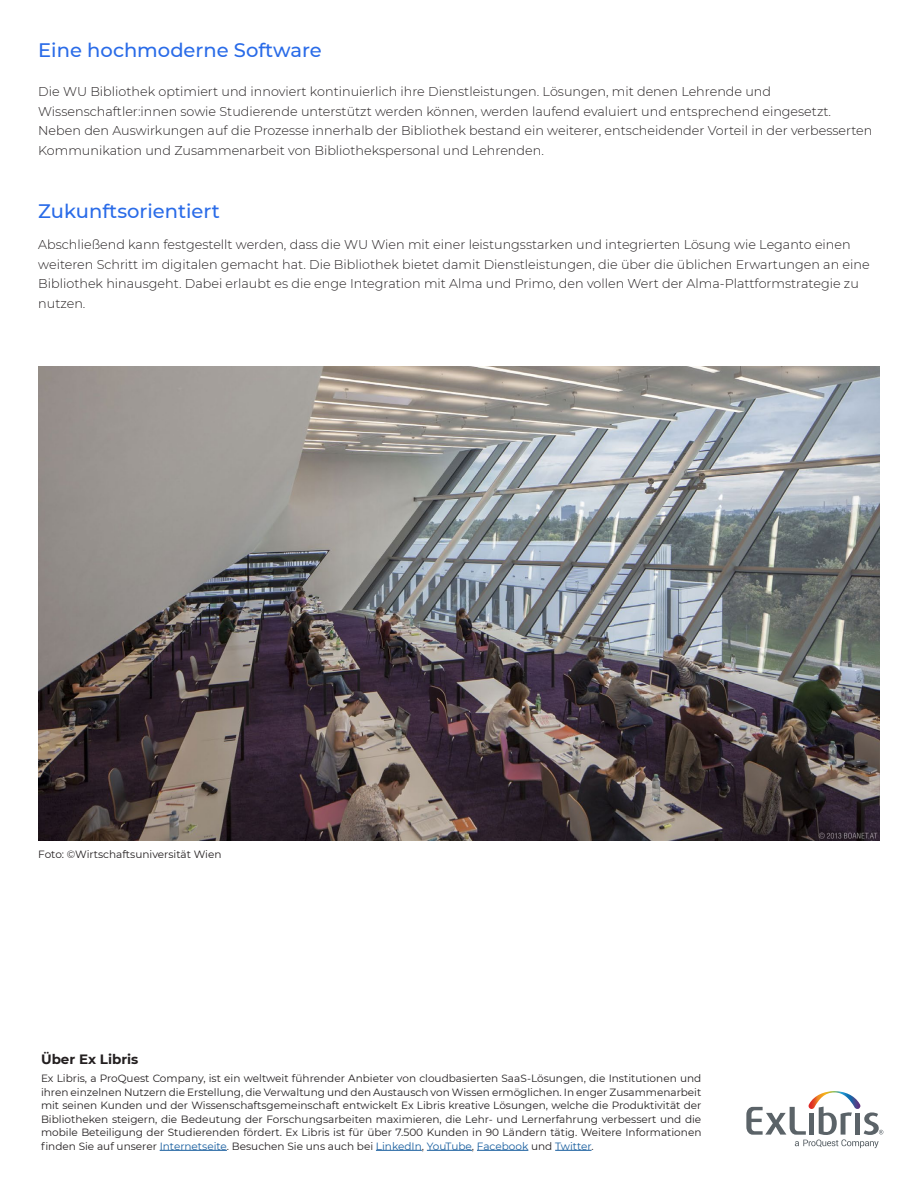
<style>
.page{position:relative;width:918px;height:1188px;background:#fff}
.page>*{position:absolute;margin:0;border:0;box-sizing:border-box;transform-origin:0 0}
.t1{font:500 19.5px "Montserrat";color:#296be8}
.t2{font:700 13.5px "Montserrat";color:#231f20}
.t3{font:300 12.75px/19.5px "Montserrat";color:#231f20}
.t4{font:10.5px/13.5px "Montserrat";color:#231f20;text-align:justify}
.s1{color:#175d9e}
</style>
<div class="page">
<hr style="left:160px;top:1150px;width:67px;height:1px;background:#175d9e">
<hr style="left:376px;top:1150px;width:46px;height:1px;background:#175d9e">
<hr style="left:427px;top:1150px;width:45px;height:1px;background:#175d9e">
<hr style="left:477px;top:1150px;width:51px;height:1px;background:#175d9e">
<hr style="left:555px;top:1150px;width:37px;height:1px;background:#175d9e">
<svg style="left:746px;top:1091px;width:137px;height:57px"></svg>
<img style="left:38px;top:366px;width:842px;height:475px">
<p class="t1" style="left:38px;top:37px;width:285px">Eine hochmoderne Software</p>
<p class="t3" style="left:38px;top:81px;width:836px">Die WU Bibliothek optimiert und innoviert kontinuierlich ihre Dienstleistungen. Lösungen, mit denen Lehrende und Wissenschaftler:innen sowie Studierende unterstützt werden können, werden laufend evaluiert und entsprechend eingesetzt.<br>Neben den Auswirkungen auf die Prozesse innerhalb der Bibliothek bestand ein weiterer, entscheidender Vorteil in der verbesserten Kommunikation und Zusammenarbeit von Bibliothekspersonal und Lehrenden.</p>
<p class="t1" style="left:38px;top:197px;width:183px">Zukunftsorientiert</p>
<p class="t3" style="left:38px;top:234px;width:833px">Abschließend kann festgestellt werden, dass die WU Wien mit einer leistungsstarken und integrierten Lösung wie Leganto einen weiteren Schritt im digitalen gemacht hat. Die Bibliothek bietet damit Dienstleistungen, die über die üblichen Erwartungen an eine Bibliothek hinausgeht. Dabei erlaubt es die enge Integration mit Alma und Primo, den vollen Wert der Alma-Plattformstrategie zu nutzen.</p>
<p class="t4" style="left:38px;top:847px;width:185px">Foto: ©Wirtschaftsuniversität Wien</p>
<p class="t2" style="left:41px;top:1050px;width:99px">Über Ex Libris</p>
<p class="t4" style="left:41px;top:1071px;width:662px">Ex Libris, a ProQuest Company, ist ein weltweit führender Anbieter von cloudbasierten SaaS-Lösungen, die Institutionen und ihren einzelnen Nutzern die Erstellung, die Verwaltung und den Austausch von Wissen ermöglichen. In enger Zusammenarbeit mit seinen Kunden und der Wissenschaftsgemeinschaft entwickelt Ex Libris kreative Lösungen, welche die Produktivität der Bibliotheken steigern, die Bedeutung der Forschungsarbeiten maximieren, die Lehr- und Lernerfahrung verbessert und die mobile Beteiligung der Studierenden fördert. Ex Libris ist für über 7.500 Kunden in 90 Ländern tätig. Weitere Informationen finden Sie auf unserer <span class="s1">Internetseite</span>. Besuchen Sie uns auch bei <span class="s1">LinkedIn</span>, <span class="s1">YouTube</span>, <span class="s1">Facebook</span> und <span class="s1">Twitter</span>.</p>
</div>
